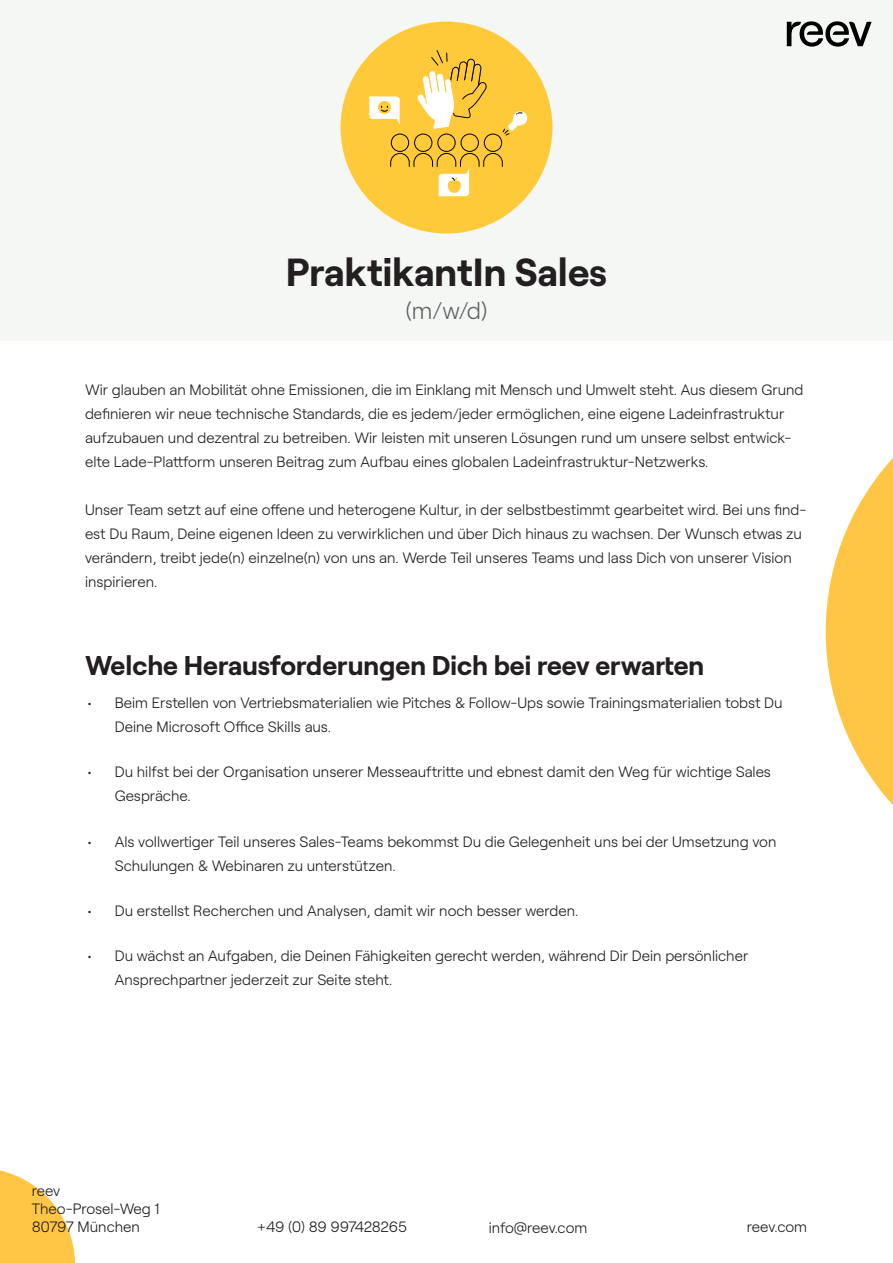
<style>
.page{position:relative;width:893px;height:1263px;background:#fff}
.page>*{position:absolute;margin:0;border:0;box-sizing:border-box;transform-origin:0 0}
.t1{font:700 39px "Roobert";color:#231f20}
.t2{font:700 27px "Roobert";color:#231f20}
.t3{font:300 24px "Roobert";color:#636366}
.t4{font:300 15px/24px "Roobert";color:#231f20}
.t5{font:300 15px "Roobert";letter-spacing:-.02em;color:#231f20}
</style>
<div class="page">
<svg style="left:0;top:1170px;width:75px;height:93px"></svg>
<svg style="left:826px;top:458px;width:67px;height:347px"></svg>
<div style="left:0;top:0;width:893px;height:340px;background:#f5f7f5"></div>
<div style="left:341px;top:22px;width:211px;height:212px;background:#ffca39;border-radius:50%"></div>
<svg style="left:502px;top:111px;width:26px;height:25px"></svg>
<div style="left:391px;top:134px;width:18px;height:18px;border:1px solid #000;border-radius:50%"></div>
<div style="left:414px;top:134px;width:18px;height:18px;border:1px solid #000;border-radius:50%"></div>
<div style="left:437px;top:134px;width:18px;height:18px;border:1px solid #000;border-radius:50%"></div>
<div style="left:461px;top:134px;width:18px;height:18px;border:1px solid #000;border-radius:50%"></div>
<div style="left:484px;top:134px;width:18px;height:18px;border:1px solid #000;border-radius:50%"></div>
<svg style="left:417px;top:50px;width:70px;height:80px"></svg>
<svg style="left:369px;top:96px;width:31px;height:29px"></svg>
<svg style="left:390px;top:153px;width:113px;height:43px"></svg>
<svg style="left:787px;top:21px;width:85px;height:26px"></svg>
<p class="t1" style="left:286px;top:242px;width:323px">PraktikantIn Sales</p>
<p class="t3" style="left:405px;top:292px;width:84px">(m/w/d)</p>
<p class="t4" style="left:85px;top:376px;width:720px">Wir glauben an Mobilität ohne Emissionen, die im Einklang mit Mensch und Umwelt steht. Aus diesem Grund definieren wir neue technische Standards, die es jedem/jeder ermöglichen, eine eigene Ladeinfrastruktur aufzubauen und dezentral zu betreiben. Wir leisten mit unseren Lösungen rund um unsere selbst entwick&shy;elte Lade-Plattform unseren Beitrag zum Aufbau eines globalen Ladeinfrastruktur-Netzwerks.</p>
<p class="t4" style="left:85px;top:496px;width:723px">Unser Team setzt auf eine offene und heterogene Kultur, in der selbstbestimmt gearbeitet wird. Bei uns find&shy;est Du Raum, Deine eigenen Ideen zu verwirklichen und über Dich hinaus zu wachsen. Der Wunsch etwas zu verändern, treibt jede(n) einzelne(n) von uns an. Werde Teil unseres Teams und lass Dich von unserer Vision inspirieren.</p>
<p class="t2" style="left:85px;top:644px;width:621px">Welche Herausforderungen Dich bei reev erwarten</p>
<p class="t4" style="left:115px;top:690px;width:669px;text-indent:-27px">• Beim Erstellen von Vertriebsmaterialien wie Pitches &amp; Follow-Ups sowie Trainingsmaterialien tobst Du<br>Deine Microsoft Office Skills aus.</p>
<p class="t4" style="left:115px;top:759px;width:658px;text-indent:-27px">• Du hilfst bei der Organisation unserer Messeauftritte und ebnest damit den Weg für wichtige Sales<br>Gespräche.</p>
<p class="t4" style="left:115px;top:828px;width:663px;text-indent:-27px">• Als vollwertiger Teil unseres Sales-Teams bekommst Du die Gelegenheit uns bei der Umsetzung von<br>Schulungen &amp; Webinaren zu unterstützen.</p>
<p class="t4" style="left:88px;top:897px;width:492px">• Du erstellst Recherchen und Analysen, damit wir noch besser werden.</p>
<p class="t4" style="left:115px;top:943px;width:635px;text-indent:-27px">• Du wächst an Aufgaben, die Deinen Fähigkeiten gerecht werden, während Dir Dein persönlicher<br>Ansprechpartner jederzeit zur Seite steht.</p>
<p class="t4" style="left:32px;top:1181px;width:129px;line-height:18px">reev<br>Theo-Prosel-Weg 1<br>80797 München</p>
<p class="t5" style="left:257px;top:1216px;width:151px">+49 (0) 89 997428265</p>
<p class="t4" style="left:489px;top:1214px;width:100px">info@reev.com</p>
<p class="t4" style="left:747px;top:1214px;width:62px">reev.com</p>
</div>
